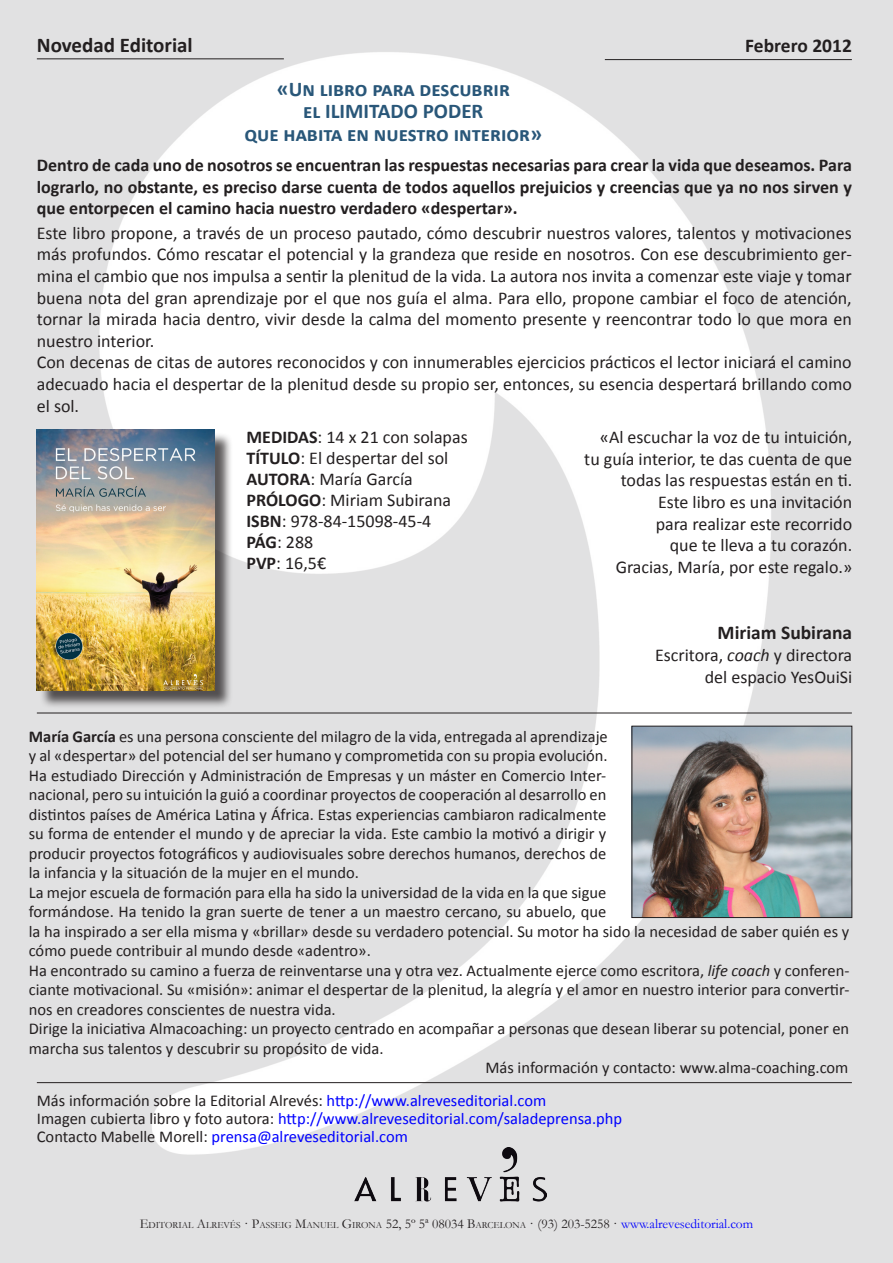
<style>
.page{position:relative;width:893px;height:1263px;background:#fff}
.page>*{position:absolute;margin:0;border:0;box-sizing:border-box;transform-origin:0 0}
.t1{font:700 21px "Calibri";color:#295779}
.t2{font:700 21px "Calibri";color:#231f20}
.t3{font:700 19.5px "Calibri";color:#231f20}
.t4{font:18px/21.6px "Calibri";color:#231f20;text-align:justify}
.t5{font:700 18px/21.6px "Calibri";color:#231f20;text-align:justify}
.t6{font:16.5px/19.5px "Calibri";color:#231f20}
.t7{font:16.5px "Calibri";color:#0001ff}
.t8{font:16.5px "Calibri";color:#00f}
.t9{font:9.45px "Garamond";color:#231f20}
.s1{font-size:22.5px}
.s2{font-weight:700}
.s3{font-style:italic}
.s4{color:#00f}
.s5{color:#231f20}
.s6{font-size:13.5px}
.s7{font-size:13.5px;color:#00f}
</style>
<div class="page">
<img style="left:0;top:0;width:893px;height:1263px">
<img style="left:346px;top:1147px;width:201px;height:70px">
<div style="left:39px;top:432px;width:193px;height:277px;background:#231f20;opacity:.75"></div>
<img style="left:37px;top:430px;width:177px;height:260px">
<hr style="left:37px;top:58px;width:247px;height:1px;background:#231f20">
<hr style="left:37px;top:713px;width:815px;height:1px;background:#231f20">
<img style="left:633px;top:728px;width:217px;height:188px">
<div style="left:631px;top:726px;width:221px;height:192px;border:1px solid #231f20"></div>
<hr style="left:37px;top:1082px;width:815px;height:1px;background:#231f20">
<hr style="left:605px;top:59px;width:247px;height:1px;background:#231f20">
<p class="t2" style="left:37px;top:31px;width:157px">Novedad Editorial</p>
<p class="t3" style="left:745px;top:33px;width:108px">Febrero 2012</p>
<p class="t1" style="left:277px;top:75px;width:235px"><span class="s1">«</span>Un libro para descubrir</p>
<p class="t1" style="left:303px;top:98px;width:182px">el ILIMITADO PODER</p>
<p class="t1" style="left:244px;top:120px;width:299px">que habita en nuestro interior<span class="s1">»</span></p>
<p class="t5" style="left:37px;top:154px;width:816px">Dentro de cada uno de nosotros se encuentran las respuestas necesarias para crear la vida que deseamos. Para lograrlo, no obstante, es preciso darse cuenta de todos aquellos prejuicios y creencias que ya no nos sirven y que entorpecen el camino hacia nuestro verdadero «despertar».</p>
<p class="t4" style="left:37px;top:222px;width:816px">Este libro propone, a través de un proceso pautado, cómo descubrir nuestros valores, talentos y motivaciones más profundos. Cómo rescatar el potencial y la grandeza que reside en nosotros. Con ese descubrimiento ger&shy;mina el cambio que nos impulsa a sentir la plenitud de la vida. La autora nos invita a comenzar este viaje y tomar buena nota del gran aprendizaje por el que nos guía el alma. Para ello, propone cambiar el foco de atención, tornar la mirada hacia dentro, vivir desde la calma del momento presente y reencontrar todo lo que mora en nuestro interior.</p>
<p class="t4" style="left:37px;top:352px;width:816px">Con decenas de citas de autores reconocidos y con innumerables ejercicios prácticos el lector iniciará el camino adecuado hacia el despertar de la plenitud desde su propio ser, entonces, su esencia despertará brillando como el sol.</p>
<p class="t4" style="left:247px;top:427px;width:223px"><span class="s2">MEDIDAS</span>: 14 x 21 con solapas</p>
<p class="t4" style="left:247px;top:448px;width:203px"><span class="s2">TÍTULO</span>: El despertar del sol</p>
<p class="t4" style="left:247px;top:469px;width:168px"><span class="s2">AUTORA</span>: María García</p>
<p class="t4" style="left:247px;top:490px;width:206px"><span class="s2">PRÓLOGO</span>: Miriam Subirana</p>
<p class="t4" style="left:247px;top:511px;width:186px"><span class="s2">ISBN</span>: 978-84-15098-45-4</p>
<p class="t4" style="left:247px;top:532px;width:68px"><span class="s2">PÁG</span>: 288</p>
<p class="t4" style="left:247px;top:553px;width:81px"><span class="s2">PVP</span>: 16,5€</p>
<p class="t4" style="left:600px;top:427px;width:254px">«Al escuchar la voz de tu intuición,</p>
<p class="t4" style="left:584px;top:448px;width:269px">tu guía interior, te das cuenta de que</p>
<p class="t4" style="left:621px;top:470px;width:233px">todas las respuestas están en ti.</p>
<p class="t4" style="left:658px;top:491px;width:196px">Este libro es una invitación</p>
<p class="t4" style="left:656px;top:513px;width:198px">para realizar este recorrido</p>
<p class="t4" style="left:670px;top:535px;width:184px">que te lleva a tu corazón.</p>
<p class="t4" style="left:616px;top:556px;width:238px">Gracias, María, por este regalo.»</p>
<p class="t3" style="left:718px;top:620px;width:136px">Miriam Subirana</p>
<p class="t4" style="left:655px;top:644px;width:199px">Escritora, <span class="s3">coach</span> y directora</p>
<p class="t4" style="left:705px;top:666px;width:149px">del espacio YesOuiSi</p>
<p class="t6" style="left:29px;top:727px;width:581px"><span class="s2">María García</span> es una persona consciente del milagro de la vida, entregada al aprendizaje y al «despertar» del potencial del ser humano y comprometida con su propia evolución.</p>
<p class="t6" style="left:29px;top:766px;width:579px;text-align:justify">Ha estudiado Dirección y Administración de Empresas y un máster en Comercio Inter&shy;nacional, pero su intuición la guió a coordinar proyectos de cooperación al desarrollo en distintos países de América Latina y África. Estas experiencias cambiaron radicalmente su forma de entender el mundo y de apreciar la vida. Este cambio la motivó a dirigir y producir proyectos fotográficos y audiovisuales sobre derechos humanos, derechos de la infancia y la situación de la mujer en el mundo.</p>
<p class="t6" style="left:29px;top:883px;width:822px">La mejor escuela de formación para ella ha sido la universidad de la vida en la que sigue<br>formándose. Ha tenido la gran suerte de tener a un maestro cercano, su abuelo, que<br>la ha inspirado a ser ella misma y «brillar» desde su verdadero potencial. Su motor ha sido la necesidad de saber quién es y cómo puede contribuir al mundo desde «adentro».</p>
<p class="t6" style="left:29px;top:961px;width:822px;text-align:justify">Ha encontrado su camino a fuerza de reinventarse una y otra vez. Actualmente ejerce como escritora, <span class="s3">life coach</span> y conferen&shy;ciante motivacional. Su «misión»: animar el despertar de la plenitud, la alegría y el amor en nuestro interior para convertir&shy;nos en creadores conscientes de nuestra vida.</p>
<p class="t6" style="left:29px;top:1019px;width:822px">Dirige la iniciativa Almacoaching: un proyecto centrado en acompañar a personas que desean liberar su potencial, poner en marcha sus talentos y descubrir su propósito de vida.</p>
<p class="t6" style="left:485px;top:1058px;width:364px">Más información y contacto: www.alma-coaching.com</p>
<p class="t6" style="left:37px;top:1091px;width:511px">Más información sobre la Editorial Alrevés: <span class="s4">http://www.alreveseditorial.com</span></p>
<p class="t7" style="left:37px;top:1108px;width:587px"><span class="s5">Imagen cubierta libro y foto autora:</span> http://www.alreveseditorial.com/saladeprensa.php</p>
<p class="t8" style="left:37px;top:1126px;width:373px"><span class="s5">Contacto Mabelle Morell:</span> prensa@alreveseditorial.com</p>
<p class="t9" style="left:140px;top:1218px;width:615px"><span class="s6">E</span>DITORIAL <span class="s6">A</span>LREVÉS <span class="s6">· P</span>ASSEIG <span class="s6">M</span>ANUEL <span class="s6">G</span>IRONA <span class="s6">52, 5º 5ª 08034 B</span>ARCELONA <span class="s6">· (93) 203-5258 ·</span> <span class="s7">www.alreveseditorial.com</span></p>
</div>
